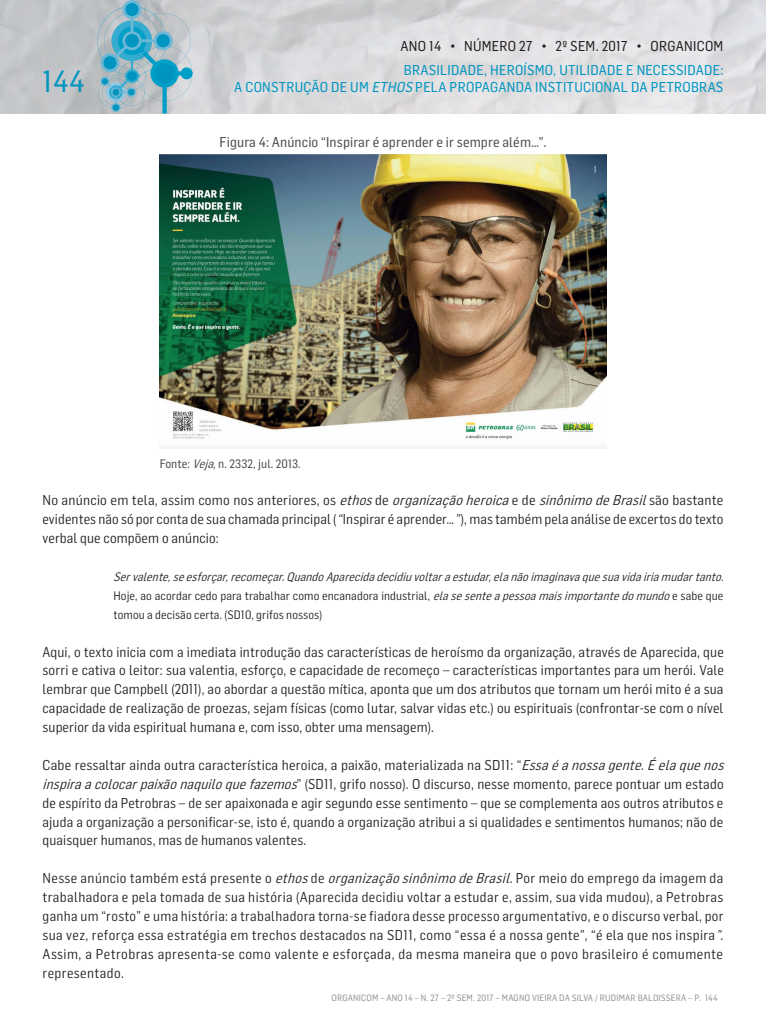
<style>
.page{position:relative;width:766px;height:1021px;background:#fff}
.page>*{position:absolute;margin:0;border:0;box-sizing:border-box;transform-origin:0 0}
.t1{font:30px "Flama Semicondensed Basic";color:#0095c1}
.Texto{font:14px/18.9px "Flama Semicondensed";letter-spacing:.01em;color:#231f20;text-align:justify}
.t2{font:14px "Flama Semicondensed Basic";letter-spacing:.02em;color:#0095c1}
.Tab_Fig_titulo{font:14px "Flama Semicondensed Basic";letter-spacing:.01em;color:#4b4c4d}
.t3{font:14px "Flama Semicondensed Basic";letter-spacing:.02em;color:#231f20}
.citação{font:italic 12px/18.9px "Flama Semicondensed";color:#231f20;text-align:justify}
.Tab_Fig_fonte{font:12px "Flama Semicondensed Basic";letter-spacing:.01em;color:#4b4c4d}
.t4{font:9px "Flama Semicondensed Basic";letter-spacing:.02em;color:#929595}
.s1{font-style:italic}
.s2{font-style:normal}
</style>
<div class="page">
<img style="left:0;top:0;width:765px;height:113px">
<svg style="left:97px;top:0;width:95px;height:113px;background:#8ab9c8"></svg>
<img style="left:159px;top:155px;width:447px;height:294px">
<p class="t3" style="left:400px;top:37px;width:324px">ANO 14 • NÚMERO 27 • 2º SEM. 2017 • ORGANICOM</p>
<p class="t2" style="left:404px;top:61px;width:321px">BRASILIDADE, HEROÍSMO, UTILIDADE E NECESSIDADE:</p>
<h1 class="t1" style="left:43px;top:62px;width:44px">144</h1>
<p class="t2" style="left:234px;top:78px;width:490px">A CONSTRUÇÃO DE UM <span class="s1">ETHOS</span> PELA PROPAGANDA INSTITUCIONAL DA PETROBRAS</p>
<p class="Tab_Fig_titulo" style="left:219px;top:132px;width:328px">Figura 4: Anúncio “Inspirar é aprender e ir sempre além…”.</p>
<p class="Tab_Fig_fonte" style="left:160px;top:455px;width:142px">Fonte: <span class="s1">Veja</span>, n. 2332, jul. 2013.</p>
<p class="Texto" style="left:43px;top:490px;width:682px">No anúncio em tela, assim como nos anteriores, os <span class="s1">ethos</span>de <span class="s1">organizaçãoheroica</span>e de <span class="s1">sinônimodeBrasil</span>são bastante evidentes não só por conta de sua chamada principal (<span class="s1">“</span>Inspirar é aprender…<span class="s1">”</span>), mas também pela análise de excertos do texto verbal que compõem o anúncio:</p>
<p class="citação" style="left:113px;top:566px;width:612px">Servalente,seesforçar,recomeçar.QuandoAparecidadecidiuvoltaraestudar,elanãoimaginavaquesuavidairiamudartanto<span class="s2">.<br>Hoje, ao acordar cedo para trabalhar como encanadora industrial,</span> elasesenteapessoamaisimportantedomundo<span class="s2">e sabe que tomou a decisão certa. (SD10, grifos nossos)</span></p>
<p class="Texto" style="left:43px;top:641px;width:682px">Aqui, o texto inicia com a imediata introdução das características de heroísmo da organização, através de Aparecida, que sorri e cativa o leitor: sua valentia, esforço, e capacidade de recomeço – características importantes para um herói. Vale lembrar que Campbell (2011), ao abordar a questão mítica, aponta que um dos atributos que tornam um herói mito é a sua capacidade de realização de proezas, sejam físicas (como lutar, salvar vidas etc.) ou espirituais (confrontar-se com o nível superior da vida espiritual humana e, com isso, obter uma mensagem).</p>
<p class="Texto" style="left:43px;top:754px;width:686px;text-align:left">Cabe ressaltar ainda outra característica heroica, a paixão, materializada na SD11: “<span class="s1">Essaéanossagente.Éelaquenos inspiraacolocarpaixãonaquiloquefazemos</span>” (SD11, grifo nosso). O discurso, nesse momento, parece pontuar um estado de espírito da Petrobras – de ser apaixonada e agir segundo esse sentimento – que se complementa aos outros atributos e ajuda a organização a personificar-se, isto é, quando a organização atribui a si qualidades e sentimentos humanos; não de quaisquer humanos, mas de humanos valentes.</p>
<p class="Texto" style="left:43px;top:868px;width:683px">Nesse anúncio também está presente o <span class="s1">ethos</span>de <span class="s1">organizaçãosinônimodeBrasil</span>. Por meio do emprego da imagem da trabalhadora e pela tomada de sua história (Aparecida decidiu voltar a estudar e, assim, sua vida mudou), a Petrobras ganha um “rosto” e uma história: a trabalhadora torna-se fiadora desse processo argumentativo, e o discurso verbal, por sua vez, reforça essa estratégia em trechos destacados na SD11, como “essa é a nossa gente”, “é ela que nos inspira<span class="s1">”</span>.<br>Assim, a Petrobras apresenta-se como valente e esforçada, da mesma maneira que o povo brasileiro é comumente representado.</p>
<p class="t4" style="left:331px;top:992px;width:183px">ORGANICOM – ANO 14 – N. 27 – 2º SEM. 2017 – Magno</p>
<p class="t4" style="left:532px;top:992px;width:10px">Vieira</p>
<p class="t4" style="left:559px;top:992px;width:63px">da Silva / Rudimar</p>
<p class="t4" style="left:637px;top:992px;width:26px">Baldissera</p>
<p class="t4" style="left:688px;top:992px;width:31px">– P. 144</p>
</div>
